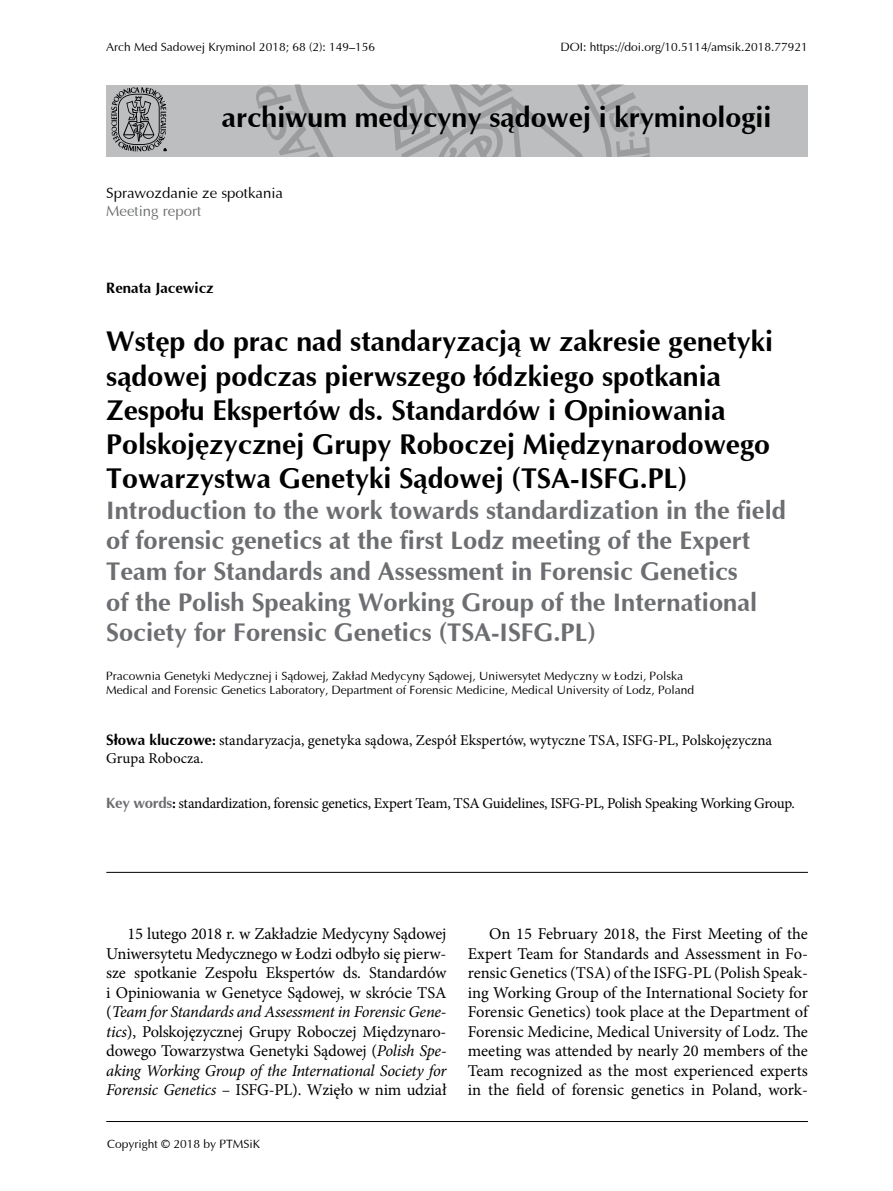
<style>
.page{position:relative;width:893px;height:1191px;background:#fff}
.page>*{position:absolute;margin:0;border:0;box-sizing:border-box;transform-origin:0 0}
.t1{font:700 28.5px/34.2px "Ottawa";color:#000}
.t2{font:700 25.5px/30.6px "Ottawa";color:#6d6e71}
.t3{font:16.5px/19.5px "Minion Pro";letter-spacing:-.01em;color:#000;text-align:justify}
.t4{font:15px/18px "Minion Pro";letter-spacing:-.01em;color:#000}
.t5{font:15px "Ottawa";color:#000}
.t6{font:700 15px "Ottawa";color:#000}
.t7{font:15px "Ottawa";color:#6d6e71}
.t8{font:12px/14.4px "Ottawa";color:#000}
.s1{font-family:"Ottawa";font-weight:700}
.s2{font-weight:700}
.s3{font-family:"Ottawa";font-weight:700;color:#6d6e71}
.s4{font-style:italic}
</style>
<div class="page">
<hr style="left:106px;top:872px;width:702px;height:1px;background:#000">
<div style="left:106px;top:85px;width:702px;height:71px;background:#bcbec0"></div>
<svg style="left:256px;top:85px;width:394px;height:71px"></svg>
<svg style="left:111px;top:87px;width:56px;height:64px"></svg>
<hr style="left:106px;top:1121px;width:702px;height:1px;background:#000">
<p class="t8" style="left:106px;top:40px;width:270px">Arch Med Sadowej Kryminol 2018; 68 (2): 149–156</p>
<p class="t8" style="left:560px;top:40px;width:249px">DOI: https://doi.org/10.5114/amsik.2018.77921</p>
<h1 class="t1" style="left:222px;top:99px;width:551px">archiwum medycyny sądowej i kryminologii</h1>
<p class="t5" style="left:106px;top:183px;width:178px">Sprawozdanie ze spotkania</p>
<p class="t7" style="left:106px;top:202px;width:96px">Meeting report</p>
<p class="t6" style="left:106px;top:279px;width:109px">Renata Jacewicz</p>
<p class="t1" style="left:106px;top:324px;width:668px">Wstęp do prac nad standaryzacją w zakresie genetyki sądowej podczas pierwszego łódzkiego spotkania Zespołu Ekspertów ds. Standardów i Opiniowania Polskojęzycznej Grupy Roboczej Międzynarodowego Towarzystwa Genetyki Sądowej (TSA-ISFG.PL)</p>
<p class="t2" style="left:106px;top:494px;width:681px">Introduction to the work towards standardization in the field of forensic genetics at the first Lodz meeting of the Expert Team for Standards and Assessment in Forensic Genetics<br>of the Polish Speaking Working Group of the International Society for Forensic Genetics (TSA-ISFG.PL)</p>
<p class="t8" style="left:106px;top:668px;width:589px">Pracownia Genetyki Medycznej i Sądowej, Zakład Medycyny Sądowej, Uniwersytet Medyczny w Łodzi, Polska<br>Medical and Forensic Genetics Laboratory, Department of Forensic Medicine, Medical University of Lodz, Poland</p>
<p class="t4" style="left:106px;top:731px;width:667px"><span class="s1">Słowa kluczowe</span><span class="s2">:</span> standaryzacja, genetyka sądowa, Zespół Ekspertów, wytyczne TSA, ISFG-PL, Polskojęzyczna<br>Grupa Robocza.</p>
<p class="t4" style="left:106px;top:794px;width:690px"><span class="s3">Key words</span><span class="s2">:</span> standardization, forensic genetics, Expert Team, TSA Guidelines, ISFG-PL, Polish Speaking Working Group.</p>
<p class="t3" style="left:106px;top:924px;width:342px;text-indent:21px">15 lutego 2018 r. w Zakładzie Medycyny Sądowej Uniwersytetu Medycznego w Łodzi odbyło się pierw&shy;sze spotkanie Zespołu Ekspertów ds. Standardów i Opiniowania w Genetyce Sądowej, w skrócie TSA (<span class="s4">Team for Standards and Assessment in Forensic Gene&shy;tics</span>), Polskojęzycznej Grupy Roboczej Międzynaro&shy;dowego Towarzystwa Genetyki Sądowej (<span class="s4">Polish Spe&shy;aking Working Group of the International Society for Forensic Genetics</span> – ISFG-PL). Wzięło w nim udział</p>
<p class="t3" style="left:468px;top:924px;width:342px;text-indent:21px">On 15 February 2018, the First Meeting of the Expert Team for Standards and Assessment in Fo&shy;rensic Genetics (TSA) of the ISFG-PL (Polish Speak&shy;ing Working Group of the International Society for Forensic Genetics) took place at the Department of Forensic Medicine, Medical University of Lodz. The meeting was attended by nearly 20 members of the Team recognized as the most experienced experts in the field of forensic genetics in Poland, work-</p>
<p class="t8" style="left:107px;top:1136px;width:155px">Copyright © 2018 by PTMSiK</p>
</div>
